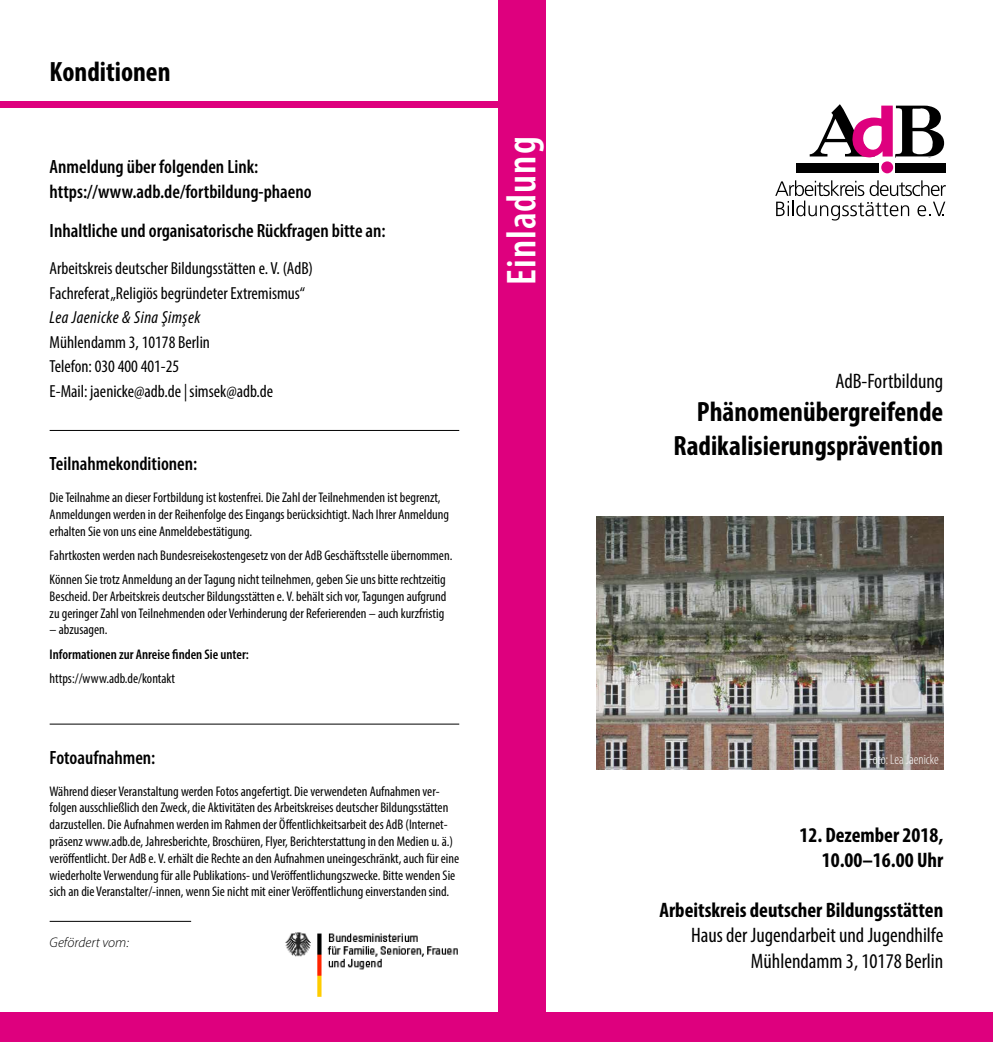
<style>
.page{position:relative;width:993px;height:1042px;background:#fff}
.page>*{position:absolute;margin:0;border:0;box-sizing:border-box;transform-origin:0 0}
.t1{font:600 condensed 42px "Myriad Pro";letter-spacing:.025em;color:#fff}
.t2{font:700 condensed 28px/33.6px "Myriad Pro";color:#000;text-align:right}
.t3{font:condensed 21px/25.2px "Myriad Pro";color:#000;text-align:right}
.t4{font:700 condensed 21px/25.2px "Myriad Pro";color:#000;text-align:right}
.t5{font:600 condensed 19.25px/24.5px "Myriad Pro";color:#000}
.t6{font:condensed 17.5px/24.5px "Myriad Pro";color:#000}
.t7{font:italic condensed 17.5px "Myriad Pro";letter-spacing:.025em;color:#000}
.t8{font:condensed 14px/16.8px "Myriad Pro";color:#000}
.t9{font:600 condensed 14px "Myriad Pro";color:#000}
.t10{font:300 condensed 14px "Myriad Pro";color:#fff}
.t11{font:italic 300 14px "Myriad Pro";color:#000}
.s1{font-style:italic}
</style>
<div class="page">
<hr style="left:50px;top:430px;width:409px;height:1px;background:#000">
<hr style="left:50px;top:723px;width:409px;height:1px;background:#000">
<hr style="left:50px;top:921px;width:141px;height:1px;background:#000">
<img style="left:596px;top:516px;width:347px;height:253px">
<img style="left:285px;top:932px;width:173px;height:65px">
<div style="left:0;top:1012px;width:992px;height:30px;background:#de007e"></div>
<svg style="left:809px;top:104px;width:134px;height:53px"></svg>
<svg style="left:880px;top:161px;width:12px;height:12px"></svg>
<div style="left:795px;top:163px;width:83px;height:9px;background:#000"></div>
<div style="left:895px;top:163px;width:50px;height:9px;background:#000"></div>
<svg style="left:775px;top:180px;width:170px;height:40px"></svg>
<div style="left:497px;top:0;width:48px;height:1042px;background:#de007e"></div>
<div style="left:0;top:101px;width:501px;height:6px;background:#de007e"></div>
<h2 class="t2" style="left:50px;top:54px;width:122px">Konditionen</h2>
<h3 class="t5" style="left:50px;top:154px;width:263px">Anmeldung über folgenden Link: https://www.adb.de/fortbildung-phaeno</h3>
<h3 class="t5" style="left:50px;top:218px;width:337px">Inhaltliche und organisatorische Rückfragen bitte an:</h3>
<p class="t6" style="left:50px;top:256px;width:265px">Arbeitskreis deutscher Bildungsstätten e. V. (AdB)<br>Fachreferat „Religiös begründeter Extremismus“</p>
<p class="t7" style="left:50px;top:307px;width:152px">Lea Jaenicke &amp; Sina Şimşek</p>
<p class="t6" style="left:50px;top:329px;width:225px">Mühlendamm 3, 10178 Berlin<br>Telefon: 030 400 401-25<br>E-Mail: jaenicke@adb.de <span class="s1">|</span> simsek@adb.de</p>
<h3 class="t5" style="left:50px;top:451px;width:149px">Teilnahmekonditionen:</h3>
<p class="t8" style="left:50px;top:489px;width:401px">Die Teilnahme an dieser Fortbildung ist kostenfrei. Die Zahl der Teilnehmenden ist begrenzt,<br>Anmeldungen werden in der Reihenfolge des Eingangs berücksichtigt. Nach Ihrer Anmeldung erhalten Sie von uns eine Anmeldebestätigung.</p>
<p class="t8" style="left:50px;top:543px;width:404px;line-height:24.2px">Fahrtkosten werden nach Bundesreisekostengesetz von der AdB Geschäftsstelle übernommen.<br>Können Sie trotz Anmeldung an der Tagung nicht teilnehmen, geben Sie uns bitte rechtzeitig</p>
<p class="t8" style="left:50px;top:588px;width:398px">Bescheid. Der Arbeitskreis deutscher Bildungsstätten e. V. behält sich vor, Tagungen aufgrund zu geringer Zahl von Teilnehmenden oder Verhinderung der Referierenden – auch kurzfristig</p>
<p class="t8" style="left:50px;top:621px;width:59px">– abzusagen.</p>
<p class="t9" style="left:50px;top:645px;width:201px">Informationen zur Anreise finden Sie unter:</p>
<p class="t8" style="left:50px;top:670px;width:127px">https://www.adb.de/kontakt</p>
<h3 class="t5" style="left:50px;top:745px;width:107px">Fotoaufnahmen:</h3>
<p class="t8" style="left:50px;top:782px;width:411px">Während dieser Veranstaltung werden Fotos angefertigt. Die verwendeten Aufnahmen ver&shy;folgen ausschließlich den Zweck, die Aktivitäten des Arbeitskreises deutscher Bildungsstätten darzustellen. Die Aufnahmen werden im Rahmen der Öffentlichkeitsarbeit des AdB (Internet&shy;präsenz www.adb.de, Jahresberichte, Broschüren, Flyer, Berichterstattung in den Medien u. ä.) veröffentlicht. Der AdB e. V. erhält die Rechte an den Aufnahmen uneingeschränkt, auch für eine wiederholte Verwendung für alle Publikations- und Veröffentlichungszwecke. Bitte wenden Sie sich an die Veranstalter/-innen, wenn Sie nicht mit einer Veröffentlichung einverstanden sind.</p>
<p class="t11" style="left:50px;top:933px;width:81px">Gefördert vom:</p>
<h1 class="t1" style="left:495px;top:285px;width:150px;rotate:-90deg">Einladung</h1>
<h3 class="t3" style="left:835px;top:368px;width:109px">AdB-Fortbildung</h3>
<h2 class="t2" style="left:673px;top:394px;width:271px">Phänomenübergreifende<br>Radikalisierungsprävention</h2>
<p class="t10" style="left:868px;top:751px;width:72px">Foto: Lea Jaenicke</p>
<h3 class="t4" style="left:799px;top:822px;width:145px">12. Dezember 2018,<br>10.00–16.00 Uhr</h3>
<h3 class="t4" style="left:659px;top:897px;width:285px">Arbeitskreis deutscher Bildungsstätten</h3>
<h3 class="t3" style="left:691px;top:922px;width:253px">Haus der Jugendarbeit und Jugendhilfe<br>Mühlendamm 3, 10178 Berlin</h3>
</div>
